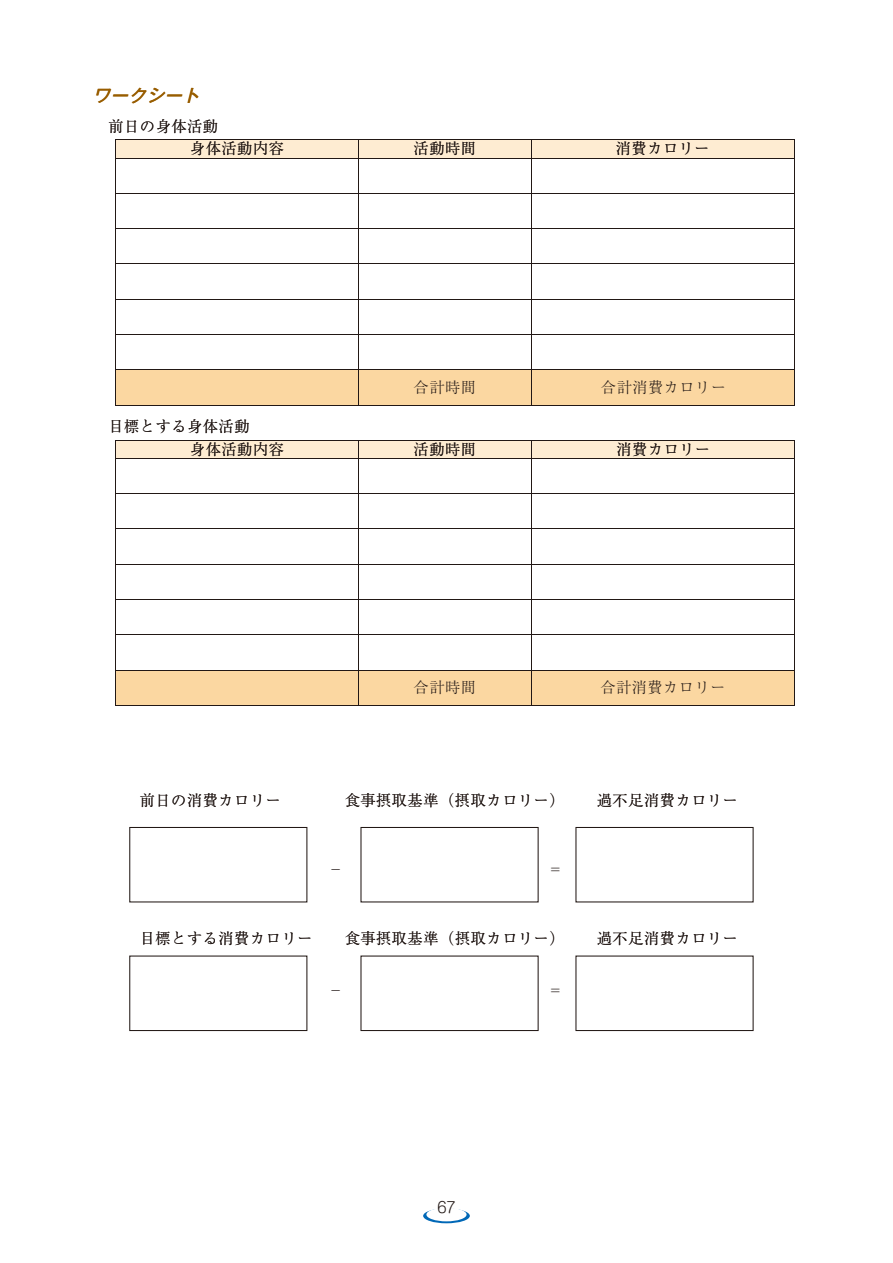
<style>
.page{position:relative;width:893px;height:1263px;background:#fff}
.page>*{position:absolute;margin:0;border:0;box-sizing:border-box;transform-origin:0 0}
.t1{font:italic 500 17.25px "Gothic MB101 Pro";color:#985d00}
.t2{font:300 15.15px/22.5px "Ryumin Pro";letter-spacing:.035em;color:#221815}
.t3{font:300 15px "Shin M Go Pro";color:#221815}
</style>
<div class="page">
<div style="left:115px;top:140px;width:679px;height:18px;background:#feecd2"></div>
<div style="left:115px;top:370px;width:679px;height:35px;background:#fbd7a1"></div>
<div style="left:115px;top:670px;width:679px;height:35px;background:#fbd7a1"></div>
<div style="left:115px;top:440px;width:679px;height:19px;background:#feecd2"></div>
<hr style="left:115px;top:140px;width:243px;height:1px;background:#221815">
<hr style="left:358px;top:140px;width:173px;height:1px;background:#221815">
<hr style="left:532px;top:140px;width:262px;height:1px;background:#221815">
<svg style="left:115px;top:141px;width:1px;height:17px"></svg>
<hr style="left:115px;top:158px;width:243px;height:1px;background:#221815">
<svg style="left:358px;top:141px;width:1px;height:17px"></svg>
<hr style="left:358px;top:158px;width:173px;height:1px;background:#221815">
<svg style="left:531px;top:140px;width:1px;height:18px"></svg>
<hr style="left:532px;top:158px;width:262px;height:1px;background:#221815">
<svg style="left:794px;top:140px;width:1px;height:18px"></svg>
<hr style="left:115px;top:158px;width:1px;height:35px;background:#221815">
<hr style="left:358px;top:158px;width:1px;height:35px;background:#221815">
<hr style="left:531px;top:158px;width:1px;height:35px;background:#221815">
<hr style="left:794px;top:158px;width:1px;height:35px;background:#221815">
<hr style="left:115px;top:193px;width:243px;height:1px;background:#221815">
<hr style="left:358px;top:193px;width:173px;height:1px;background:#221815">
<hr style="left:532px;top:193px;width:262px;height:1px;background:#221815">
<hr style="left:115px;top:194px;width:1px;height:34px;background:#221815">
<hr style="left:358px;top:194px;width:1px;height:34px;background:#221815">
<hr style="left:531px;top:194px;width:1px;height:34px;background:#221815">
<hr style="left:794px;top:194px;width:1px;height:34px;background:#221815">
<hr style="left:115px;top:228px;width:243px;height:1px;background:#221815">
<hr style="left:358px;top:228px;width:173px;height:1px;background:#221815">
<hr style="left:532px;top:228px;width:262px;height:1px;background:#221815">
<hr style="left:115px;top:229px;width:1px;height:35px;background:#221815">
<hr style="left:358px;top:229px;width:1px;height:35px;background:#221815">
<hr style="left:531px;top:229px;width:1px;height:35px;background:#221815">
<hr style="left:794px;top:229px;width:1px;height:35px;background:#221815">
<hr style="left:115px;top:264px;width:243px;height:1px;background:#221815">
<hr style="left:358px;top:264px;width:173px;height:1px;background:#221815">
<hr style="left:532px;top:264px;width:262px;height:1px;background:#221815">
<hr style="left:115px;top:264px;width:1px;height:35px;background:#221815">
<hr style="left:358px;top:264px;width:1px;height:35px;background:#221815">
<hr style="left:531px;top:264px;width:1px;height:35px;background:#221815">
<hr style="left:794px;top:264px;width:1px;height:35px;background:#221815">
<hr style="left:115px;top:299px;width:243px;height:1px;background:#221815">
<hr style="left:358px;top:299px;width:173px;height:1px;background:#221815">
<hr style="left:532px;top:299px;width:262px;height:1px;background:#221815">
<hr style="left:115px;top:299px;width:1px;height:35px;background:#221815">
<hr style="left:358px;top:299px;width:1px;height:35px;background:#221815">
<hr style="left:531px;top:299px;width:1px;height:35px;background:#221815">
<hr style="left:794px;top:299px;width:1px;height:35px;background:#221815">
<hr style="left:115px;top:334px;width:243px;height:1px;background:#221815">
<hr style="left:358px;top:334px;width:173px;height:1px;background:#221815">
<hr style="left:532px;top:334px;width:262px;height:1px;background:#221815">
<hr style="left:115px;top:335px;width:1px;height:34px;background:#221815">
<hr style="left:358px;top:335px;width:1px;height:34px;background:#221815">
<hr style="left:531px;top:335px;width:1px;height:34px;background:#221815">
<hr style="left:794px;top:335px;width:1px;height:34px;background:#221815">
<hr style="left:115px;top:369px;width:243px;height:1px;background:#221815">
<hr style="left:358px;top:369px;width:173px;height:1px;background:#221815">
<hr style="left:532px;top:369px;width:262px;height:1px;background:#221815">
<hr style="left:115px;top:370px;width:1px;height:35px;background:#221815">
<hr style="left:115px;top:405px;width:243px;height:1px;background:#221815">
<hr style="left:358px;top:370px;width:1px;height:35px;background:#221815">
<hr style="left:358px;top:405px;width:173px;height:1px;background:#221815">
<hr style="left:531px;top:370px;width:1px;height:35px;background:#221815">
<hr style="left:532px;top:405px;width:262px;height:1px;background:#221815">
<hr style="left:794px;top:370px;width:1px;height:35px;background:#221815">
<hr style="left:115px;top:440px;width:243px;height:1px;background:#221815">
<hr style="left:358px;top:440px;width:173px;height:1px;background:#221815">
<hr style="left:532px;top:440px;width:262px;height:1px;background:#221815">
<svg style="left:115px;top:441px;width:1px;height:17px"></svg>
<hr style="left:115px;top:458px;width:243px;height:1px;background:#221815">
<svg style="left:358px;top:441px;width:1px;height:17px"></svg>
<hr style="left:358px;top:458px;width:173px;height:1px;background:#221815">
<svg style="left:531px;top:440px;width:1px;height:19px"></svg>
<hr style="left:532px;top:458px;width:262px;height:1px;background:#221815">
<svg style="left:794px;top:440px;width:1px;height:19px"></svg>
<hr style="left:115px;top:459px;width:1px;height:34px;background:#221815">
<hr style="left:358px;top:459px;width:1px;height:34px;background:#221815">
<hr style="left:531px;top:459px;width:1px;height:34px;background:#221815">
<hr style="left:794px;top:459px;width:1px;height:34px;background:#221815">
<hr style="left:115px;top:493px;width:243px;height:1px;background:#221815">
<hr style="left:358px;top:493px;width:173px;height:1px;background:#221815">
<hr style="left:532px;top:493px;width:262px;height:1px;background:#221815">
<hr style="left:115px;top:494px;width:1px;height:34px;background:#221815">
<hr style="left:358px;top:494px;width:1px;height:34px;background:#221815">
<hr style="left:531px;top:494px;width:1px;height:34px;background:#221815">
<hr style="left:794px;top:494px;width:1px;height:34px;background:#221815">
<hr style="left:115px;top:528px;width:243px;height:1px;background:#221815">
<hr style="left:358px;top:528px;width:173px;height:1px;background:#221815">
<hr style="left:532px;top:528px;width:262px;height:1px;background:#221815">
<hr style="left:115px;top:529px;width:1px;height:35px;background:#221815">
<hr style="left:358px;top:529px;width:1px;height:35px;background:#221815">
<hr style="left:531px;top:529px;width:1px;height:35px;background:#221815">
<hr style="left:794px;top:529px;width:1px;height:35px;background:#221815">
<hr style="left:115px;top:564px;width:243px;height:1px;background:#221815">
<hr style="left:358px;top:564px;width:173px;height:1px;background:#221815">
<hr style="left:532px;top:564px;width:262px;height:1px;background:#221815">
<hr style="left:115px;top:565px;width:1px;height:34px;background:#221815">
<hr style="left:358px;top:565px;width:1px;height:34px;background:#221815">
<hr style="left:531px;top:565px;width:1px;height:34px;background:#221815">
<hr style="left:794px;top:565px;width:1px;height:34px;background:#221815">
<hr style="left:115px;top:599px;width:243px;height:1px;background:#221815">
<hr style="left:358px;top:599px;width:173px;height:1px;background:#221815">
<hr style="left:532px;top:599px;width:262px;height:1px;background:#221815">
<hr style="left:115px;top:600px;width:1px;height:34px;background:#221815">
<hr style="left:358px;top:600px;width:1px;height:34px;background:#221815">
<hr style="left:531px;top:600px;width:1px;height:34px;background:#221815">
<hr style="left:794px;top:600px;width:1px;height:34px;background:#221815">
<hr style="left:115px;top:634px;width:243px;height:1px;background:#221815">
<hr style="left:358px;top:634px;width:173px;height:1px;background:#221815">
<hr style="left:532px;top:634px;width:262px;height:1px;background:#221815">
<hr style="left:115px;top:635px;width:1px;height:35px;background:#221815">
<hr style="left:358px;top:635px;width:1px;height:35px;background:#221815">
<hr style="left:531px;top:635px;width:1px;height:35px;background:#221815">
<hr style="left:794px;top:635px;width:1px;height:35px;background:#221815">
<hr style="left:115px;top:670px;width:243px;height:1px;background:#221815">
<hr style="left:358px;top:670px;width:173px;height:1px;background:#221815">
<hr style="left:532px;top:670px;width:262px;height:1px;background:#221815">
<hr style="left:115px;top:670px;width:1px;height:35px;background:#221815">
<hr style="left:115px;top:705px;width:243px;height:1px;background:#221815">
<hr style="left:358px;top:670px;width:1px;height:35px;background:#221815">
<hr style="left:358px;top:705px;width:173px;height:1px;background:#221815">
<hr style="left:531px;top:670px;width:1px;height:35px;background:#221815">
<hr style="left:532px;top:705px;width:262px;height:1px;background:#221815">
<hr style="left:794px;top:670px;width:1px;height:35px;background:#221815">
<div style="left:360px;top:827px;width:179px;height:75px;border:1px solid #221815"></div>
<div style="left:129px;top:827px;width:178px;height:75px;border:1px solid #221815"></div>
<div style="left:360px;top:955px;width:179px;height:76px;border:1px solid #221815"></div>
<div style="left:129px;top:955px;width:178px;height:76px;border:1px solid #221815"></div>
<div style="left:575px;top:827px;width:179px;height:75px;border:1px solid #221815"></div>
<div style="left:575px;top:955px;width:179px;height:76px;border:1px solid #221815"></div>
<svg style="left:423px;top:1208px;width:47px;height:15px"></svg>
<div style="left:426px;top:1208px;width:41px;height:13px;background:#fff;border-radius:50%"></div>
<p class="t1" style="left:93px;top:81px;width:115px">ワークシート</p>
<p class="t2" style="left:190px;top:114px;width:95px;text-indent:-82px">前日の身体活動<br>身体活動内容</p>
<p class="t2" style="left:190px;top:414px;width:95px;text-indent:-82px">目標とする身体活動<br>身体活動内容</p>
<p class="t2" style="left:414px;top:136px;width:64px">活動時間</p>
<p class="t2" style="left:616px;top:136px;width:95px">消費カロリー</p>
<p class="t2" style="left:414px;top:374px;width:64px">合計時間</p>
<p class="t2" style="left:601px;top:374px;width:127px">合計消費カロリー</p>
<p class="t2" style="left:414px;top:436px;width:64px">活動時間</p>
<p class="t2" style="left:616px;top:436px;width:95px">消費カロリー</p>
<p class="t2" style="left:414px;top:675px;width:64px">合計時間</p>
<p class="t2" style="left:600px;top:675px;width:127px">合計消費カロリー</p>
<p class="t2" style="left:140px;top:788px;width:143px">前日の消費カロリー</p>
<p class="t2" style="left:345px;top:788px;width:221px">食事摂取基準（摂取カロリー）</p>
<p class="t2" style="left:597px;top:788px;width:143px">過不足消費カロリー</p>
<p class="t2" style="left:328px;top:857px;width:17px">－</p>
<p class="t2" style="left:548px;top:857px;width:17px">＝</p>
<p class="t2" style="left:140px;top:926px;width:174px">目標とする消費カロリー</p>
<p class="t2" style="left:345px;top:926px;width:221px">食事摂取基準（摂取カロリー）</p>
<p class="t2" style="left:597px;top:926px;width:143px">過不足消費カロリー</p>
<p class="t2" style="left:328px;top:978px;width:17px">－</p>
<p class="t2" style="left:548px;top:978px;width:17px">＝</p>
<p class="t3" style="left:437px;top:1195px;width:20px">67</p>
</div>
